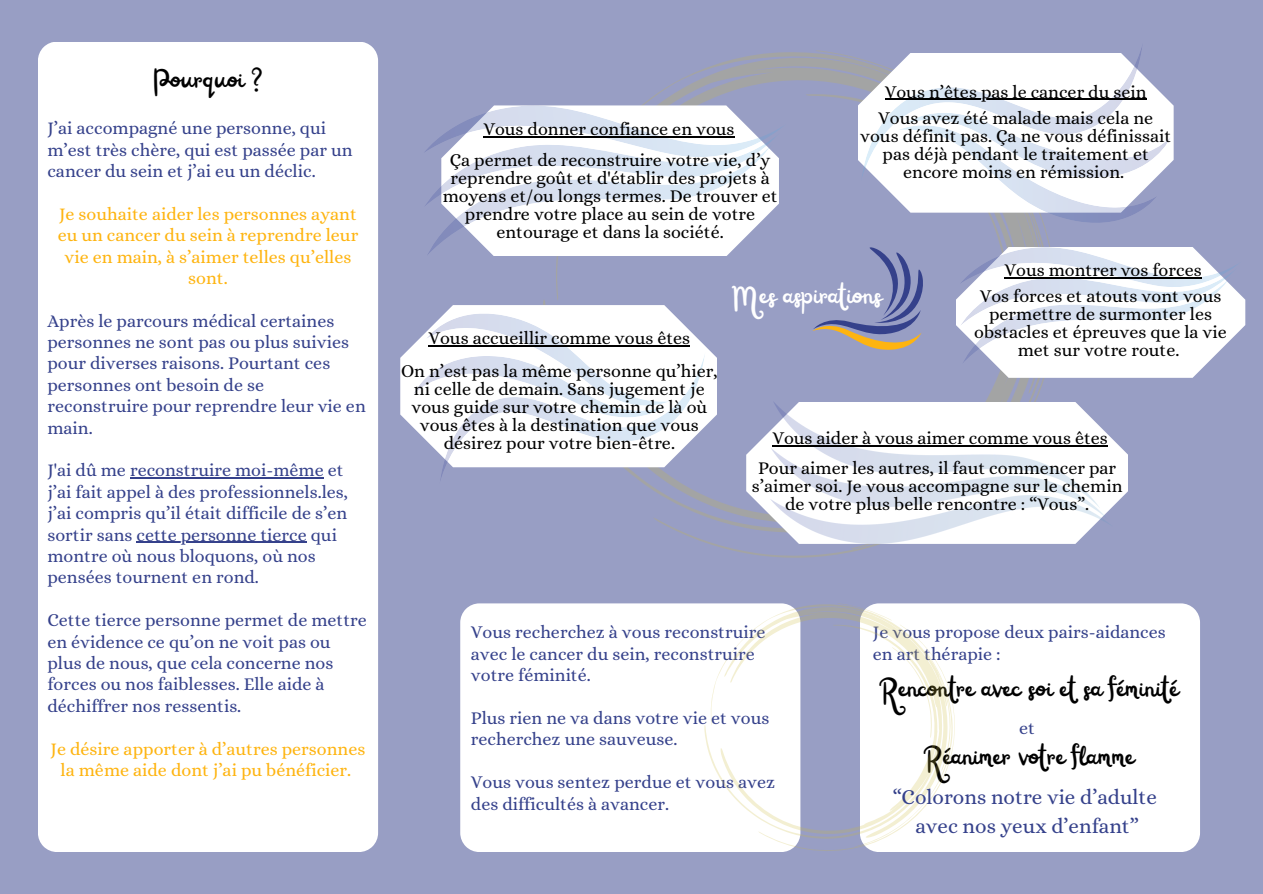
<style>
.page{position:relative;width:1263px;height:894px;background:#fff}
.page>*{position:absolute;margin:0;border:0;box-sizing:border-box;transform-origin:0 0}
.t1{font:30px "Railey";color:#000}
.t2{font:30px "Railey";color:#fff}
.t3{font:21px/29.2px "Alice";color:#35418b;text-align:center}
.t4{font:18px/21.3px "Alice";color:#35418b}
.t5{font:18px/18px "Alice";color:#000;text-align:center}
.t6{font:18px/21.3px "Alice";color:#feb410;text-align:center}
</style>
<div class="page">
<div style="left:0;top:0;width:1263px;height:893px;background:#989ec4"></div>
<div style="left:38px;top:42px;width:340px;height:809px;background:#fff"></div>
<svg style="left:653px;top:467px;width:403px;height:91px"></svg>
<svg style="left:851px;top:393px;width:201px;height:156px"></svg>
<svg style="left:556px;top:52px;width:488px;height:341px"></svg>
<svg style="left:447px;top:105px;width:332px;height:27px"></svg>
<svg style="left:425px;top:132px;width:356px;height:124px"></svg>
<hr style="left:483px;top:136px;width:252px;height:1px;background:#000">
<svg style="left:858px;top:53px;width:315px;height:59px;fill:#fff"></svg>
<svg style="left:1138px;top:48px;width:5px;height:9px"></svg>
<hr style="left:885px;top:99px;width:262px;height:1px;background:#000">
<svg style="left:812px;top:112px;width:433px;height:266px"></svg>
<svg style="left:400px;top:305px;width:317px;height:162px;fill:#fff"></svg>
<svg style="left:413px;top:355px;width:251px;height:63px"></svg>
<svg style="left:616px;top:399px;width:54px;height:6px"></svg>
<hr style="left:428px;top:345px;width:262px;height:1px;background:#000">
<svg style="left:746px;top:431px;width:382px;height:112px"></svg>
<img style="left:770px;top:402px;width:342px;height:141px">
<hr style="left:772px;top:445px;width:336px;height:1px;background:#000">
<div style="left:460px;top:603px;width:250px;height:248px;background:#fff"></div>
<div style="left:955px;top:603px;width:245px;height:248px;background:#fff"></div>
<svg style="left:704px;top:604px;width:6px;height:234px"></svg>
<svg style="left:710px;top:603px;width:245px;height:248px"></svg>
<hr style="left:130px;top:477px;width:194px;height:1px;background:#35418b">
<hr style="left:137px;top:541px;width:170px;height:1px;background:#35418b">
<p class="t1" style="left:153px;top:64px;width:112px">Pourquoi ?</p>
<p class="t4" style="left:47px;top:117px;width:307px">J’ai accompagné une personne, qui m’est très chère, qui est passée par un cancer du sein et j’ai eu un déclic.</p>
<p class="t6" style="left:58px;top:203px;width:302px">Je souhaite aider les personnes ayant eu un cancer du sein à reprendre leur vie en main, à s’aimer telles qu’elles sont.</p>
<p class="t4" style="left:47px;top:310px;width:288px">Après le parcours médical certaines</p>
<p class="t4" style="left:47px;top:331px;width:320px">personnes ne sont pas ou plus suivies pour diverses raisons. Pourtant ces personnes ont besoin de se reconstruire pour reprendre leur vie en main.</p>
<p class="t4" style="left:47px;top:459px;width:302px">J'ai dû me reconstruire moi-même et j’ai fait appel à des professionnels.les, j’ai compris qu’il était difficile de s’en sortir sans cette personne tierce qui</p>
<p class="t4" style="left:47px;top:545px;width:270px">montre où nous bloquons, où nos pensées tournent en rond.</p>
<p class="t4" style="left:47px;top:609px;width:321px">Cette tierce personne permet de mettre en évidence ce qu’on ne voit pas ou plus de nous, que cela concerne nos forces ou nos faiblesses. Elle aide à déchiffrer nos ressentis.</p>
<p class="t6" style="left:51px;top:737px;width:316px">Je désire apporter à d’autres personnes</p>
<p class="t6" style="left:61px;top:759px;width:292px">la même aide dont j’ai pu bénéficier.</p>
<p class="t5" style="left:885px;top:83px;width:263px">Vous n’êtes pas le cancer du sein</p>
<p class="t5" style="left:483px;top:120px;width:253px">Vous donner confiance en vous</p>
<p class="t5" style="left:860px;top:109px;width:313px">Vous avez été malade mais cela ne vous définit pas. Ça ne vous définissait pas déjà pendant le traitement et encore moins en rémission.</p>
<h1 class="t5" style="left:443px;top:150px;width:336px">Ça permet de reconstruire votre vie, d’y reprendre goût et d'établir des projets à moyens et/ou longs termes. De trouver et prendre votre place au sein de votre entourage et dans la société.</h1>
<p class="t5" style="left:428px;top:329px;width:263px">Vous accueillir comme vous êtes</p>
<p class="t5" style="left:401px;top:361px;width:318px">On n’est pas la même personne qu’hier, ni celle de demain. Sans jugement je vous guide sur votre chemin de là où vous êtes à la destination que vous désirez pour votre bien-être.</p>
<p class="t2" style="left:732px;top:280px;width:150px">Mes aspirations</p>
<p class="t5" style="left:1004px;top:261px;width:199px">Vous montrer vos forces</p>
<p class="t5" style="left:974px;top:287px;width:254px">Vos forces et atouts vont vous permettre de surmonter les obstacles et épreuves que la vie</p>
<p class="t5" style="left:1018px;top:341px;width:163px">met sur votre route.</p>
<p class="t5" style="left:772px;top:429px;width:337px">Vous aider à vous aimer comme vous êtes</p>
<p class="t5" style="left:752px;top:459px;width:372px">Pour aimer les autres, il faut commencer par s’aimer soi. Je vous accompagne sur le chemin de votre plus belle rencontre : “Vous”.</p>
<p class="t4" style="left:471px;top:621px;width:296px">Vous recherchez à vous reconstruire avec le cancer du sein, reconstruire votre féminité.</p>
<p class="t4" style="left:471px;top:707px;width:300px">Plus rien ne va dans votre vie et vous recherchez une sauveuse.</p>
<p class="t4" style="left:471px;top:771px;width:306px">Vous vous sentez perdue et vous avez des difficultés à avancer.</p>
<p class="t4" style="left:873px;top:621px;width:294px">Je vous propose deux pairs-aidances en art thérapie :</p>
<p class="t1" style="left:881px;top:672px;width:298px">Rencontre avec soi et sa féminité</p>
<p class="t1" style="left:926px;top:741px;width:209px">Réanimer votre flamme</p>
<h1 class="t4" style="left:1019px;top:716px;width:17px">et</h1>
<p class="t3" style="left:893px;top:781px;width:266px">“Colorons notre vie d’adulte avec nos yeux d’enfant”</p>
</div>
